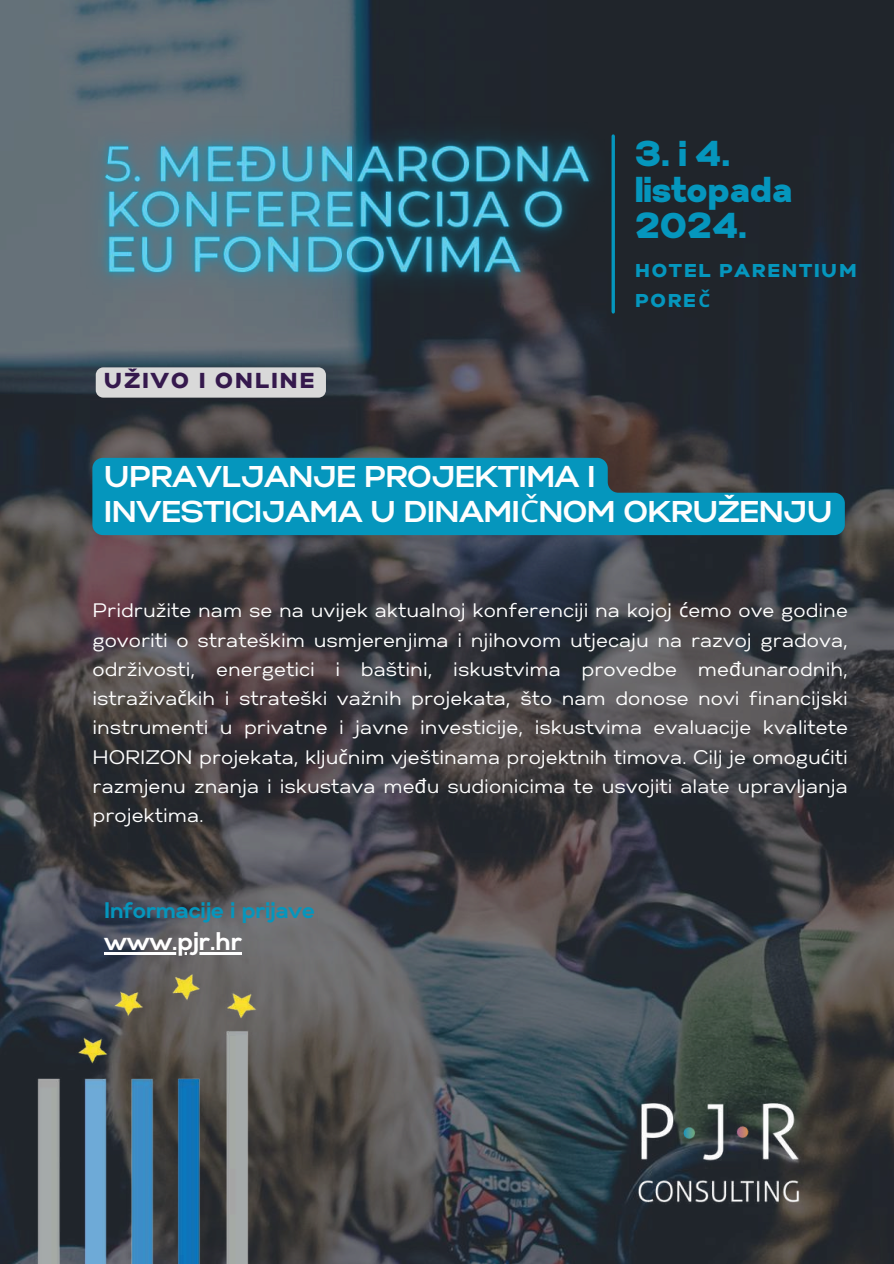
<style>
.page{position:relative;width:894px;height:1264px;background:#fff}
.page>*{position:absolute;margin:0;border:0;box-sizing:border-box;transform-origin:0 0}
.t1{font:900 36px/36px "Gabriel Sans";color:#0596bd}
.t2{font:700 30px/34.8px "Gabriel Sans";color:#fefefe}
.t3{font:700 25.5px "Gabriel Sans";color:#fff}
.t4{font:700 22.5px "Gabriel Sans";color:#0596bd}
.t5{font:900 21.6px "Gabriel Sans";letter-spacing:.115em;color:#35194d}
.t6{font:19.5px/29.2px "Gabriel Sans";color:#fff;text-align:justify}
.t7{font:900 18.6px/29.8px "Gabriel Sans";letter-spacing:.115em;color:#0596bd}
.s1{font-family:"Noto Sans";font-weight:700}
.s2{font-family:"Noto Sans";font-weight:400}
.s3{font-family:"Noto Sans"}
</style>
<div class="page">
<img style="left:0;top:0;width:893px;height:1263px">
<img style="left:635px;top:1100px;width:167px;height:105px">
<img style="left:51px;top:81px;width:591px;height:256px">
<hr style="left:611px;top:136px;width:3px;height:176px;background:#0596bd">
<img style="left:0;top:845px;width:257px;height:418px">
<hr style="left:104px;top:952px;width:138px;height:2px;background:#fff">
<div style="left:96px;top:367px;width:230px;height:30px;background:#d9d9d9"></div>
<svg style="left:92px;top:458px;width:752px;height:77px;background:#0c88aa"></svg>
<h1 class="t1" style="left:635px;top:138px;width:159px">3. i 4. listopada<br>2024.</h1>
<p class="t5" style="left:104px;top:371px;width:212px">UŽIVO I ONLINE</p>
<p class="t7" style="left:635px;top:257px;width:223px">HOTEL PARENTIUM<br>PORE<span class="s1">Č</span></p>
<h2 class="t2" style="left:104px;top:461px;width:729px">UPRAVLJANJE PROJEKTIMA I<br>INVESTICIJAMA U DINAMI<span class="s2">Č</span>NOM OKRUŽENJU</h2>
<p class="t6" style="left:92px;top:597px;width:756px">Pridružite nam se na uvijek aktualnoj konferenciji na kojoj <span class="s3">ć</span>emo ove godine govoriti o strateškim usmjerenjima i njihovom utjecaju na razvoj gradova, održivosti, energetici i baštini, iskustvima provedbe me<span class="s3">đ</span>unarodnih, istraživa<span class="s3">č</span>kih i strateški važnih projekata, što nam donose novi financijski instrumenti u privatne i javne investicije, iskustvima evaluacije kvalitete HORIZON projekata, klju<span class="s3">č</span>nim vještinama projektnih timova. Cilj je omogu<span class="s3">ć</span>iti razmjenu znanja i iskustava me<span class="s3">đ</span>u sudionicima te usvojiti alate upravljanja projektima.</p>
<p class="t4" style="left:104px;top:900px;width:212px">Informacije i prijave</p>
<h3 class="t3" style="left:104px;top:929px;width:139px">www.pjr.hr</h3>
</div>
